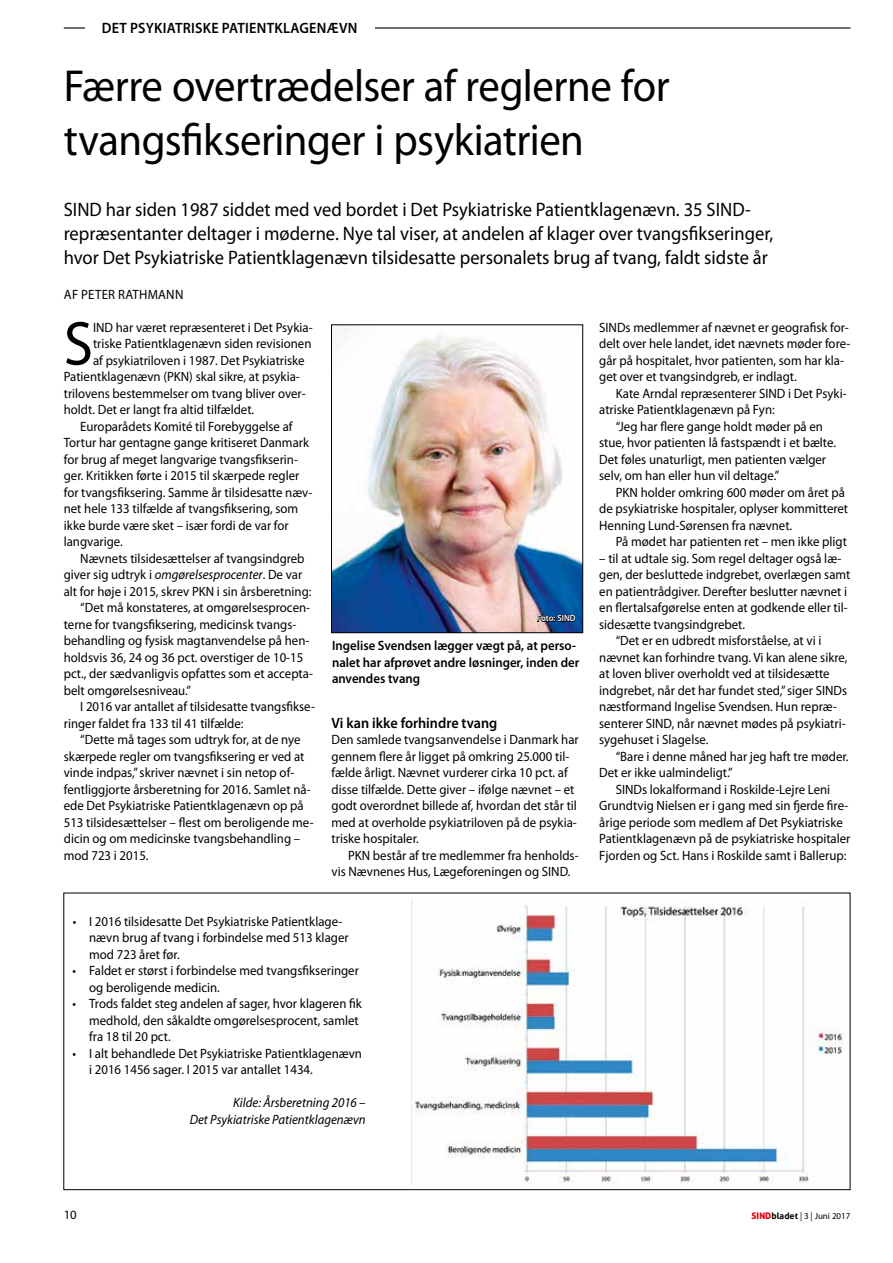
<style>
.page{position:relative;width:893px;height:1263px;background:#fff}
.page>*{position:absolute;margin:0;border:0;box-sizing:border-box;transform-origin:0 0}
.t1{font:62.4px "Myriad Pro";color:#000;scale:.95 1}
.t2{font:45px/54px "Myriad Pro";letter-spacing:-.01em;color:#000;scale:.95 1}
.t3{font:19.5px/24px "Myriad Pro";color:#000;scale:.95 1}
.t4{font:600 15px "Myriad Pro";letter-spacing:.015em;color:#000;scale:.95 1}
.t5{font:13.5px/16.5px "Myriad Pro";color:#000;scale:.95 1}
.t6{font:600 13.5px/16.5px "Myriad Pro";color:#000;scale:.95 1}
.t7{font:italic 13.5px/16.5px "Myriad Pro";color:#000;text-align:right;scale:.95 1}
.t8{font:13.5px "Myriad Pro";letter-spacing:.02em;color:#000;scale:.95 1}
.t9{font:12.75px "Myriad Pro";color:#000}
.t10{font:9px "Myriad Pro";color:#000}
.t11{font:600 9px "Myriad Pro";color:#fff;scale:.95 1}
.s1{font-style:italic}
.s2{font-family:"Aller Display";color:#e30613}
.s3{font-family:"Aller";font-weight:700}
</style>
<div class="page">
<hr style="left:64px;top:27px;width:786px;height:2px;background:#000">
<div style="left:85px;top:21px;width:289px;height:16px;background:#fff"></div>
<img style="left:333px;top:336px;width:248px;height:295px">
<div style="left:331px;top:324px;width:252px;height:309px;border:1px solid #000"></div>
<img style="left:414px;top:905px;width:429px;height:279px">
<svg style="left:537px;top:615px;width:39px;height:7px"></svg>
<p class="t4" style="left:102px;top:18px;width:271px">DET PSYKIATRISKE PATIENTKLAGENÆVN</p>
<h2 class="t2" style="left:64px;top:58px;width:639px">Færre overtrædelser af reglerne for tvangsfikseringer i psykiatrien</h2>
<p class="t3" style="left:64px;top:197px;width:748px">SIND har siden 1987 siddet med ved bordet i Det Psykiatriske Patientklagenævn. 35 SIND&shy;repræsentanter deltager i møderne. Nye tal viser, at andelen af klager over tvangsfikseringer, hvor Det Psykiatriske Patientklagenævn tilsidesatte personalets brug af tvang, faldt sidste år</p>
<p class="t8" style="left:64px;top:286px;width:127px">AF PETER RATHMANN</p>
<h1 class="t1" style="left:64px;top:305px;width:32px">S</h1>
<p class="t5" style="left:93px;top:319px;width:233px">IND har været repræsenteret i Det Psykia-</p>
<p class="t5" style="left:599px;top:319px;width:266px">SINDs medlemmer af nævnet er geografisk for&shy;delt over hele landet, idet nævnets møder fore&shy;går på hospitalet, hvor patienten, som har kla&shy;get over et tvangsindgreb, er indlagt.</p>
<p class="t5" style="left:616px;top:385px;width:245px">Kate Arndal repræsenterer SIND i Det Psyki-</p>
<p class="t5" style="left:599px;top:401px;width:186px">atriske Patientklagenævn på Fyn:</p>
<p class="t5" style="left:616px;top:418px;width:220px">“Jeg har flere gange holdt møder på en</p>
<p class="t5" style="left:599px;top:434px;width:251px">stue, hvor patienten lå fastspændt i et bælte.</p>
<p class="t5" style="left:599px;top:451px;width:240px">Det føles unaturligt, men patienten vælger</p>
<p class="t5" style="left:599px;top:467px;width:191px">selv, om han eller hun vil deltage.”</p>
<p class="t5" style="left:616px;top:484px;width:243px">PKN holder omkring 600 møder om året på</p>
<p class="t5" style="left:599px;top:500px;width:264px">de psykiatriske hospitaler, oplyser kommitteret</p>
<p class="t5" style="left:599px;top:517px;width:205px">Henning Lund-Sørensen fra nævnet.</p>
<p class="t5" style="left:616px;top:533px;width:245px">På mødet har patienten ret – men ikke pligt</p>
<p class="t5" style="left:599px;top:550px;width:257px">– til at udtale sig. Som regel deltager også læ-</p>
<p class="t5" style="left:599px;top:566px;width:266px">gen, der besluttede indgrebet, overlægen samt</p>
<p class="t5" style="left:599px;top:583px;width:262px">en patientrådgiver. Derefter beslutter nævnet i</p>
<p class="t5" style="left:599px;top:599px;width:263px">en flertalsafgørelse enten at godkende eller til-</p>
<p class="t5" style="left:599px;top:616px;width:155px">sidesætte tvangsindgrebet.</p>
<p class="t5" style="left:616px;top:632px;width:218px">“Det er en udbredt misforståelse, at vi i</p>
<p class="t5" style="left:599px;top:649px;width:263px">nævnet kan forhindre tvang. Vi kan alene sikre,</p>
<p class="t5" style="left:599px;top:665px;width:244px">at loven bliver overholdt ved at tilsidesætte</p>
<p class="t5" style="left:599px;top:682px;width:263px">indgrebet, når det har fundet sted,” siger SINDs</p>
<p class="t5" style="left:599px;top:698px;width:252px">næstformand Ingelise Svendsen. Hun repræ-</p>
<p class="t5" style="left:599px;top:715px;width:261px">senterer SIND, når nævnet mødes på psykiatri-</p>
<p class="t5" style="left:599px;top:731px;width:116px">sygehuset i Slagelse.</p>
<p class="t5" style="left:616px;top:748px;width:247px">“Bare i denne måned har jeg haft tre møder.</p>
<p class="t5" style="left:599px;top:764px;width:142px">Det er ikke ualmindeligt.”</p>
<p class="t5" style="left:616px;top:781px;width:227px">SINDs lokalformand i Roskilde-Lejre Leni</p>
<p class="t5" style="left:599px;top:797px;width:264px">Grundtvig Nielsen er i gang med sin fjerde fire-</p>
<p class="t5" style="left:599px;top:814px;width:258px">årige periode som medlem af Det Psykiatriske</p>
<p class="t5" style="left:599px;top:830px;width:266px">Patientklagenævn på de psykiatriske hospitaler</p>
<p class="t5" style="left:599px;top:847px;width:262px">Fjorden og Sct. Hans i Roskilde samt i Ballerup:</p>
<p class="t5" style="left:93px;top:335px;width:231px">triske Patientklagenævn siden revisionen</p>
<p class="t5" style="left:93px;top:352px;width:224px">af psykiatriloven i 1987. Det Psykiatriske</p>
<p class="t5" style="left:64px;top:368px;width:250px">Patientklagenævn (PKN) skal sikre, at psykia-</p>
<p class="t5" style="left:64px;top:385px;width:256px">trilovens bestemmelser om tvang bliver over-</p>
<p class="t5" style="left:64px;top:401px;width:202px">holdt. Det er langt fra altid tilfældet.</p>
<p class="t5" style="left:80px;top:418px;width:225px">Europarådets Komité til Forebyggelse af</p>
<p class="t5" style="left:64px;top:434px;width:260px">Tortur har gentagne gange kritiseret Danmark</p>
<p class="t5" style="left:64px;top:451px;width:248px">for brug af meget langvarige tvangsfikserin-</p>
<p class="t5" style="left:64px;top:467px;width:250px">ger. Kritikken førte i 2015 til skærpede regler</p>
<p class="t5" style="left:64px;top:484px;width:263px">for tvangsfiksering. Samme år tilsidesatte næv-</p>
<p class="t5" style="left:64px;top:500px;width:248px">net hele 133 tilfælde af tvangsfiksering, som</p>
<p class="t5" style="left:64px;top:517px;width:238px">ikke burde være sket – især fordi de var for</p>
<p class="t5" style="left:64px;top:533px;width:64px">langvarige.</p>
<p class="t5" style="left:80px;top:550px;width:238px">Nævnets tilsidesættelser af tvangsindgreb</p>
<p class="t5" style="left:64px;top:566px;width:253px">giver sig udtryk i <span class="s1">omgørelsesprocenter</span>. De var</p>
<p class="t5" style="left:64px;top:583px;width:262px">alt for høje i 2015, skrev PKN i sin årsberetning:</p>
<p class="t5" style="left:80px;top:599px;width:243px">“Det må konstateres, at omgørelsesprocen-</p>
<p class="t5" style="left:64px;top:616px;width:246px">terne for tvangsfiksering, medicinsk tvangs-</p>
<p class="t5" style="left:64px;top:632px;width:260px">behandling og fysisk magtanvendelse på hen-</p>
<p class="t5" style="left:64px;top:649px;width:254px">holdsvis 36, 24 og 36 pct. overstiger de 10-15</p>
<p class="t5" style="left:64px;top:665px;width:264px">pct., der sædvanligvis opfattes som et accepta-</p>
<p class="t5" style="left:64px;top:682px;width:135px">belt omgørelsesniveau.”</p>
<p class="t5" style="left:80px;top:698px;width:249px">I 2016 var antallet af tilsidesatte tvangsfikse-</p>
<p class="t5" style="left:64px;top:715px;width:191px">ringer faldet fra 133 til 41 tilfælde:</p>
<p class="t5" style="left:80px;top:731px;width:233px">“Dette må tages som udtryk for, at de nye</p>
<p class="t5" style="left:64px;top:748px;width:255px">skærpede regler om tvangsfiksering er ved at</p>
<p class="t5" style="left:64px;top:764px;width:244px">vinde indpas,” skriver nævnet i sin netop of-</p>
<p class="t5" style="left:64px;top:781px;width:261px">fentliggjorte årsberetning for 2016. Samlet nå-</p>
<p class="t5" style="left:64px;top:797px;width:254px">ede Det Psykiatriske Patientklagenævn op på</p>
<p class="t5" style="left:64px;top:814px;width:265px">513 tilsidesættelser – flest om beroligende me-</p>
<p class="t5" style="left:64px;top:830px;width:250px">dicin og om medicinske tvangsbehandling –</p>
<p class="t5" style="left:64px;top:847px;width:91px">mod 723 i 2015.</p>
<p class="t11" style="left:537px;top:613px;width:42px">Foto: SIND</p>
<p class="t6" style="left:332px;top:637px;width:262px">Ingelise Svendsen lægger vægt på, at perso&shy;nalet har afprøvet andre løsninger, inden der anvendes tvang</p>
<p class="t4" style="left:331px;top:713px;width:176px">Vi kan ikke forhindre tvang</p>
<p class="t5" style="left:331px;top:731px;width:262px">Den samlede tvangsanvendelse i Danmark har gennem flere år ligget på omkring 25.000 til&shy;fælde årligt. Nævnet vurderer cirka 10 pct. af disse tilfælde. Dette giver – ifølge nævnet – et godt overordnet billede af, hvordan det står til med at overholde psykiatriloven på de psykia&shy;triske hospitaler.</p>
<p class="t5" style="left:331px;top:847px;width:262px;text-indent:17px">PKN består af tre medlemmer fra henholds&shy;vis Nævnenes Hus, Lægeforeningen og SIND.</p>
<p class="t5" style="left:89px;top:913px;width:275px;text-indent:-16px">• I 2016 tilsidesatte Det Psykiatriske Patientklage&shy;nævn brug af tvang i forbindelse med 513 klager mod 723 året før.</p>
<p class="t5" style="left:89px;top:962px;width:285px;text-indent:-17px">• Faldet er størst i forbindelse med tvangsfikseringer og beroligende medicin.</p>
<p class="t5" style="left:89px;top:995px;width:289px;text-indent:-17px">• Trods faldet steg andelen af sager, hvor klageren fik medhold, den såkaldte omgørelsesprocent, samlet fra 18 til 20 pct.</p>
<p class="t5" style="left:89px;top:1045px;width:289px;text-indent:-17px">• I alt behandlede Det Psykiatriske Patientklagenævn i 2016 1456 sager. I 2015 var antallet 1434.</p>
<p class="t7" style="left:190px;top:1094px;width:187px">Kilde: Årsberetning 2016 –<br>Det Psykiatriske Patientklagenævn</p>
<p class="t9" style="left:64px;top:1207px;width:15px">10</p>
<p class="t10" style="left:752px;top:1210px;width:100px"><span class="s2">SIND</span><span class="s3">bladet</span> | 3 | Juni 2017</p>
</div>
